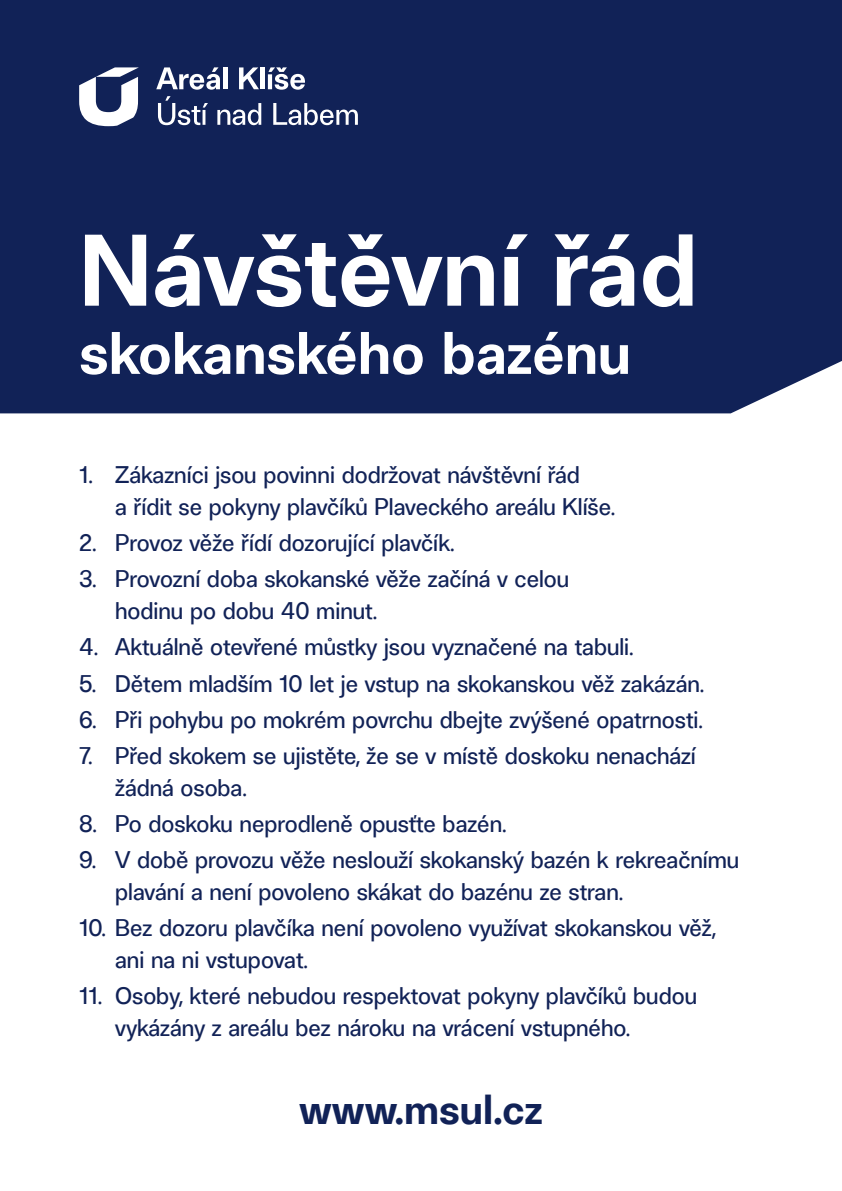
<style>
.page{position:relative;width:842px;height:1191px;background:#112257}
.page>*{position:absolute;margin:0;border:0;box-sizing:border-box;transform-origin:0 0}
.t1{font:700 96.6px "Louka Pro";color:#fff}
.t2{font:700 56.8px "Louka Pro";color:#fff}
.t3{font:700 40px "Louka Pro";color:#112257}
.t4{font:23px/32px "Louka Pro";color:#112257}
</style>
<div class="page">
<div style="left:0;top:361px;width:842px;height:830px;background:#fff"></div>
<svg style="left:79px;top:67px;width:60px;height:59px"></svg>
<svg style="left:156px;top:67px;width:64px;height:23px"></svg>
<hr style="left:223px;top:67px;width:4px;height:22px;background:#fff">
<svg style="left:239px;top:67px;width:20px;height:22px"></svg>
<div style="left:260px;top:67px;width:5px;height:22px;background:#fff"></div>
<svg style="left:268px;top:67px;width:37px;height:23px"></svg>
<svg style="left:158px;top:96px;width:50px;height:29px"></svg>
<svg style="left:217px;top:103px;width:44px;height:22px"></svg>
<svg style="left:273px;top:103px;width:85px;height:22px"></svg>
<h1 class="t1" style="left:79px;top:209px;width:620px">Návštěvní řád</h1>
<h2 class="t2" style="left:79px;top:317px;width:553px">skokanského bazénu</h2>
<p class="t4" style="left:115px;top:459px;width:501px;text-indent:-36px">1. Zákazníci jsou povinni dodržovat návštěvní řád<br>a řídit se pokyny plavčíků Plaveckého areálu Klíše.</p>
<p class="t4" style="left:79px;top:527px;width:377px">2. Provoz věže řídí dozorující plavčík.</p>
<p class="t4" style="left:115px;top:563px;width:456px;text-indent:-36px">3. Provozní doba skokanské věže začíná v celou hodinu po dobu 40 minut.</p>
<p class="t4" style="left:79px;top:631px;width:556px">4. Aktuálně otevřené můstky jsou vyznačené na tabuli.</p>
<p class="t4" style="left:79px;top:667px;width:627px">5. Dětem mladším 10 let je vstup na skokanskou věž zakázán.</p>
<p class="t4" style="left:79px;top:703px;width:625px">6. Při pohybu po mokrém povrchu dbejte zvýšené opatrnosti.</p>
<p class="t4" style="left:115px;top:739px;width:582px;text-indent:-36px">7. Před skokem se ujistěte, že se v místě doskoku nenachází žádná osoba.</p>
<p class="t4" style="left:79px;top:807px;width:429px">8. Po doskoku neprodleně opusťte bazén.</p>
<p class="t4" style="left:115px;top:843px;width:626px;text-indent:-36px">9. V době provozu věže neslouží skokanský bazén k rekreačnímu plavání a není povoleno skákat do bazénu ze stran.</p>
<p class="t4" style="left:115px;top:911px;width:602px;text-indent:-36px">10. Bez dozoru plavčíka není povoleno využívat skokanskou věž, ani na ni vstupovat.</p>
<p class="t4" style="left:115px;top:979px;width:583px;text-indent:-36px">11. Osoby, které nebudou respektovat pokyny plavčíků budou vykázány z areálu bez nároku na vrácení vstupného.</p>
<h3 class="t3" style="left:299px;top:1084px;width:245px">www.msul.cz</h3>
</div>
